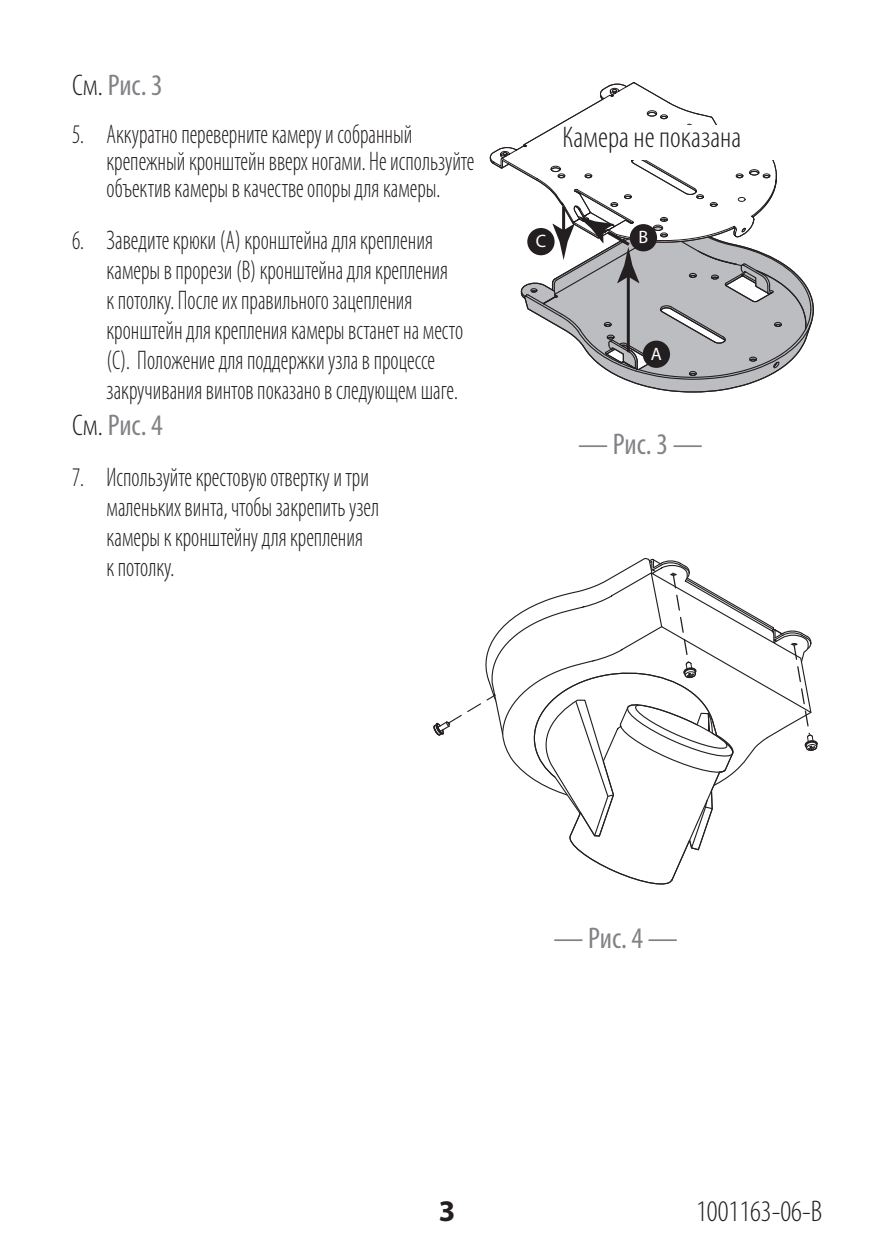
<style>
.page{position:relative;width:893px;height:1259px;background:#fff}
.page>*{position:absolute;margin:0;border:0;box-sizing:border-box;transform-origin:0 0}
.body_text{font:condensed 30px "Myriad Pro";letter-spacing:-.005em;color:#808285}
.body_text-2{font:300 condensed 30px "Myriad Pro";color:#231f20}
.Page_Numbering{font:700 30px "Myriad Pro";color:#231f20}
.t1{font:300 condensed 27px/30px "Myriad Pro";color:#231f20;scale:.85 1}
.t2{font:18px "Myriad Pro";color:#fff}
.s1{font-weight:300;color:#231f20}
</style>
<div class="page">
<svg style="left:490px;top:82px;width:287px;height:130px"></svg>
<hr style="left:562px;top:207px;width:3px;height:29px;background:#231f20">
<svg style="left:520px;top:212px;width:294px;height:181px"></svg>
<div style="left:527px;top:228px;width:28px;height:27px;background:#231f20;border-radius:50%"></div>
<div style="left:630px;top:224px;width:27px;height:27px;background:#231f20;border-radius:50%"></div>
<div style="left:643px;top:340px;width:27px;height:28px;background:#231f20;border-radius:50%"></div>
<div style="left:562px;top:125px;width:238px;height:34px;background:#fff"></div>
<svg style="left:433px;top:558px;width:385px;height:327px"></svg>
<p class="body_text" style="left:72px;top:66px;width:92px"><span class="s1">См.</span> Рис. 3</p>
<p class="t1" style="left:107px;top:121px;width:434px;line-height:27px;text-indent:-35px">5. Аккуратно переверните камеру и собранный крепежный кронштейн вверх ногами. Не используйте объектив камеры в качестве опоры для камеры.</p>
<p class="t1" style="left:107px;top:225px;width:421px;text-indent:-35px">6. Заведите крюки (А) кронштейна для крепления камеры в прорези (B) кронштейна для крепления<br>к потолку. После их правильного зацепления кронштейн для крепления камеры встанет на место (С). Положение для поддержки узла в процессе закручивания винтов показано в следующем шаге.</p>
<p class="body_text" style="left:72px;top:406px;width:92px"><span class="s1">См.</span> Рис. 4</p>
<p class="t1" style="left:107px;top:462px;width:322px;text-indent:-35px">7. Используйте крестовую отвертку и три маленьких винта, чтобы закрепить узел камеры к кронштейну для крепления<br>к потолку.</p>
<p class="body_text-2" style="left:562px;top:120px;width:180px">Камера не показана</p>
<p class="t2" style="left:536px;top:230px;width:12px">C</p>
<p class="t2" style="left:638px;top:226px;width:11px">B</p>
<p class="t2" style="left:651px;top:342px;width:13px">A</p>
<p class="body_text" style="left:578px;top:426px;width:126px">— Рис. 3 —</p>
<p class="body_text" style="left:553px;top:920px;width:126px">— Рис. 4 —</p>
<p class="Page_Numbering" style="left:439px;top:1191px;width:18px">3</p>
<p class="body_text-2" style="left:696px;top:1193px;width:127px">1001163-06-B</p>
</div>
